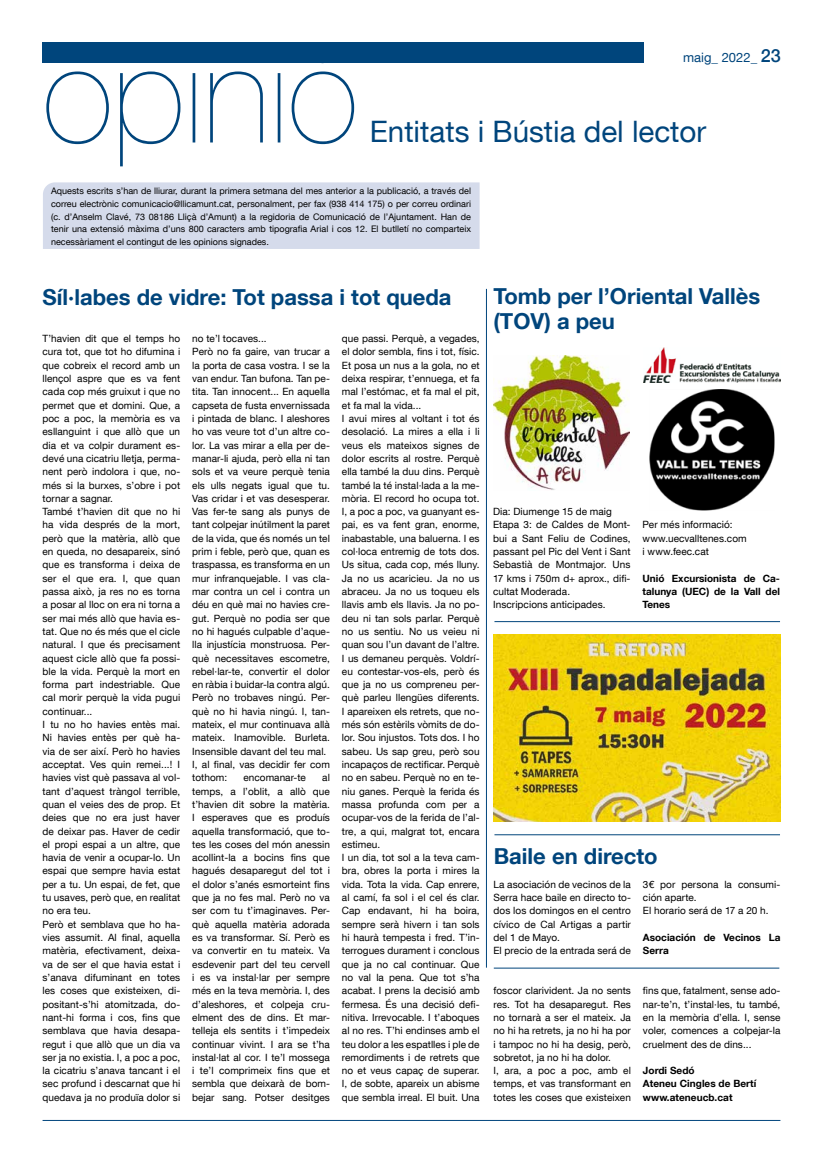
<style>
.page{position:relative;width:823px;height:1163px;background:#fff}
.page>*{position:absolute;margin:0;border:0;box-sizing:border-box;transform-origin:0 0}
.t1{font:200 134.9px "Helvetica Neue LT Com";color:#00457c}
.t2{font:29.5px "Helvetica Neue LT Com";color:#00457c}
.t3{font:700 22px/25px "Helvetica Neue LT Com";color:#00457c}
.t4{font:13px "Helvetica Neue LT Com";color:#00457c}
.t5{font:10px/13.3px "Helvetica Neue LT Com";letter-spacing:.005em;color:#000}
.t6{font:700 10px/13.3px "Helvetica Neue LT Com";color:#000}
.t7{font:9px/12.8px "Helvetica Neue LT Com";color:#000;text-align:justify}
.s1{font-family:"Helvetica Neue";font-weight:500;font-size:18px}
</style>
<div class="page">
<div style="left:43px;top:43px;width:600px;height:20px;background:#00457c"></div>
<hr style="left:43px;top:1119px;width:737px;height:1px;background:#00457c">
<div style="left:43px;top:182px;width:436px;height:67px;background:#d5dbeb"></div>
<img style="left:493px;top:634px;width:287px;height:187px">
<hr style="left:494px;top:834px;width:285px;height:1px;background:#00457c">
<hr style="left:486px;top:289px;width:1px;height:678px;background:#00457c">
<hr style="left:493px;top:967px;width:285px;height:1px;background:#00457c">
<img style="left:493px;top:355px;width:136px;height:135px">
<img style="left:643px;top:348px;width:136px;height:34px">
<img style="left:649px;top:389px;width:125px;height:122px">
<hr style="left:494px;top:621px;width:285px;height:1px;background:#00457c">
<h1 class="t1" style="left:43px;top:16px;width:317px">opinió</h1>
<h3 class="t4" style="left:682px;top:49px;width:99px">maig_ 2022_ <span class="s1">23</span></h3>
<h2 class="t2" style="left:369px;top:114px;width:338px">Entitats i Bústia del lector</h2>
<p class="t7" style="left:51px;top:184px;width:421px">Aquests escrits s’han de lliurar, durant la primera setmana del mes anterior a la publicació, a través del correu electrònic comunicacio@llicamunt.cat, personalment, per fax (938 414 175) o per correu ordinari (c. d’Anselm Clavé, 73 08186 Lliçà d’Amunt) a la regidoria de Comunicació de l’Ajuntament. Han de tenir una extensió màxima d’uns 800 caracters amb tipografia Arial i cos 12. El butlletí no comparteix necessàriament el contingut de les opinions signades.</p>
<h3 class="t3" style="left:43px;top:283px;width:410px">Síl·labes de vidre: Tot passa i tot queda</h3>
<p class="t5" style="left:43px;top:331px;width:139px">T’havien dit que el temps ho cura tot, que tot ho difumina i que cobreix el record amb un llençol aspre que es va fent cada cop més gruixut i que no permet que et domini. Que, a poc a poc, la memòria es va esllanguint i que allò que un dia et va colpir durament es&shy;devé una cicatriu lletja, perma&shy;nent però indolora i que, no&shy;més si la burxes, s’obre i pot tornar a sagnar.<br>També t’havien dit que no hi ha vida després de la mort, però que la matèria, allò que en queda, no desapareix, sinó que es transforma i deixa de ser el que era. I, que quan passa això, ja res no es torna a posar al lloc on era ni torna a ser mai més allò que havia es&shy;tat. Que no és més que el cicle natural. I que és precisament aquest cicle allò que fa possi&shy;ble la vida. Perquè la mort en forma part indestriable. Que cal morir perquè la vida pugui continuar...<br>I tu no ho havies entès mai.<br>Ni havies entès per què ha&shy;via de ser així. Però ho havies acceptat. Ves quin remei...! I havies vist què passava al vol&shy;tant d’aquest tràngol terrible, quan el veies des de prop. Et deies que no era just haver de deixar pas. Haver de cedir el propi espai a un altre, que havia de venir a ocupar-lo. Un espai que sempre havia estat per a tu. Un espai, de fet, que tu usaves, però que, en realitat no era teu.<br>Però et semblava que ho ha&shy;vies assumit. Al final, aquella matèria, efectivament, deixa&shy;va de ser el que havia estat i s’anava difuminant en totes les coses que existeixen, di&shy;positant-s’hi atomitzada, do&shy;nant-hi forma i cos, fins que semblava que havia desapa&shy;regut i que allò que un dia va ser ja no existia. I, a poc a poc, la cicatriu s’anava tancant i el sec profund i descarnat que hi quedava ja no produïa dolor si</p>
<p class="t5" style="left:192px;top:331px;width:139px">no te’l tocaves...<br>Però no fa gaire, van trucar a la porta de casa vostra. I se la van endur. Tan bufona. Tan pe&shy;tita. Tan innocent... En aquella capseta de fusta envernissada i pintada de blanc. I aleshores ho vas veure tot d’un altre co&shy;lor. La vas mirar a ella per de&shy;manar-li ajuda, però ella ni tan sols et va veure perquè tenia els ulls negats igual que tu.<br>Vas cridar i et vas desesperar.<br>Vas fer-te sang als punys de tant colpejar inútilment la paret de la vida, que és només un tel prim i feble, però que, quan es traspassa, es transforma en un mur infranquejable. I vas cla&shy;mar contra un cel i contra un déu en què mai no havies cre&shy;gut. Perquè no podia ser que no hi hagués culpable d’aque&shy;lla injustícia monstruosa. Per&shy;què necessitaves escometre, rebel·lar-te, convertir el dolor en ràbia i buidar-la contra algú.<br>Però no trobaves ningú. Per&shy;què no hi havia ningú. I, tan&shy;mateix, el mur continuava allà mateix. Inamovible. Burleta.<br>Insensible davant del teu mal.<br>I, al final, vas decidir fer com tothom:</p>
<p class="t5" style="left:342px;top:331px;width:139px">que passi. Perquè, a vegades, el dolor sembla, fins i tot, físic.<br>Et posa un nus a la gola, no et deixa respirar, t’ennuega, et fa mal l’estómac, et fa mal el pit, et fa mal la vida...<br>I avui mires al voltant i tot és desolació. La mires a ella i li veus els mateixos signes de dolor escrits al rostre. Perquè ella també la duu dins. Perquè també la té instal·lada a la me&shy;mòria. El record ho ocupa tot.<br>I, a poc a poc, va guanyant es&shy;pai, es va fent gran, enorme, inabastable, una baluerna. I es col·loca entremig de tots dos.<br>Us situa, cada cop, més lluny.<br>Ja no us acaricieu. Ja no us abraceu. Ja no us toqueu els llavis amb els llavis. Ja no po&shy;deu ni tan sols parlar. Perquè no us sentiu. No us veieu ni quan sou l’un davant de l’altre.<br>I us demaneu perquès. Voldrí&shy;eu contestar-vos-els, però és que ja no us compreneu per&shy;què parleu llengües diferents.<br>I apareixen els retrets, que no&shy;més són estèrils vòmits de do&shy;lor. Sou injustos. Tots dos. I ho sabeu. Us sap greu, però sou incapaços de rectificar. Perquè no en sabeu. Perquè no en te&shy;niu ganes. Perquè la ferida és massa profunda com per a ocupar-vos de la ferida de l’al&shy;tre, a qui, malgrat tot, encara estimeu.<br>I un dia, tot sol a la teva cam&shy;bra, obres la porta i mires la vida. Tota la vida. Cap enrere, al camí, fa sol i el cel és clar.<br>Cap endavant, hi ha boira, sempre serà hivern i tan sols hi haurà tempesta i fred. T’in&shy;terrogues durament i conclous que ja no cal continuar. Que no val la pena. Que tot s’ha acabat. I prens la decisió amb fermesa. És una decisió defi&shy;nitiva. Irrevocable. I t’aboques al no res. T’hi endinses amb el teu dolor a les espatlles i ple de remordiments i de retrets que no et veus capaç de superar.<br>I, de sobte, apareix un abisme que sembla irreal. El buit. Una</p>
<p class="t5" style="left:192px;top:770px;width:139px;text-align:justify;text-indent:130px">al temps, a l’oblit, a allò que t’havien dit sobre la matèria.<br>I esperaves que es produís aquella transformació, que to&shy;tes les coses del món anessin acollint-la a bocins fins que hagués desaparegut del tot i el dolor s’anés esmorteint fins que ja no fes mal. Però no va ser com tu t’imaginaves. Per&shy;què aquella matèria adorada es va transformar. Sí. Però es va convertir en tu mateix. Va esdevenir part del teu cervell i es va instal·lar per sempre més en la teva memòria. I, des d’aleshores, et colpeja cru&shy;elment des de dins. Et mar&shy;telleja els sentits i t’impedeix continuar vivint. I ara se t’ha instal·lat al cor. I te’l mossega i te’l comprimeix fins que et sembla que deixarà de bom&shy;bejar sang. Potser desitges</p>
<p class="t5" style="left:243px;top:770px;width:64px">encomanar-te</p>
<h3 class="t3" style="left:493px;top:283px;width:268px">Tomb per l’Oriental Vallès (TOV) a peu</h3>
<p class="t5" style="left:493px;top:504px;width:139px">Dia: Diumenge 15 de maig<br>Etapa 3: de Caldes de Mont&shy;bui a Sant Feliu de Codines, passant pel Pic del Vent i Sant<br>Sebastià de Montmajor. Uns<br>17 kms i 750m d+ aprox., difi&shy;cultat Moderada.<br>Inscripcions anticipades.</p>
<p class="t5" style="left:642px;top:518px;width:106px">Per més informació: www.uecvalltenes.com i www.feec.cat</p>
<p class="t6" style="left:642px;top:571px;width:139px;text-align:justify">Unió Excursionista de Ca&shy;talunya (UEC) de la Vall del Tenes</p>
<h3 class="t3" style="left:493px;top:842px;width:165px">Baile en directo</h3>
<p class="t5" style="left:493px;top:877px;width:139px">La asociación de vecinos de la<br>Serra hace baile en directo to&shy;dos los domingos en el centro cívico de Cal Artigas a partir del 1 de Mayo.<br>El precio de la entrada será de</p>
<p class="t5" style="left:642px;top:877px;width:139px">3€ por persona la consumi&shy;ción aparte.<br>El horario será de 17 a 20 h.</p>
<p class="t6" style="left:642px;top:930px;width:139px">Asociación de Vecinos La<br>Serra</p>
<p class="t5" style="left:493px;top:983px;width:139px">foscor clarivident. Ja no sents res. Tot ha desaparegut. Res no tornarà a ser el mateix. Ja no hi ha retrets, ja no hi ha por i tampoc no hi ha desig, però, sobretot, ja no hi ha dolor.<br>I, ara, a poc a poc, amb el temps, et vas transformant en totes les coses que existeixen</p>
<p class="t5" style="left:642px;top:983px;width:139px;text-align:justify">fins que, fatalment, sense ado&shy;nar-te’n, t’instal·les, tu també, en la memòria d’ella. I, sense voler, comences a colpejar-la cruelment des de dins...</p>
<p class="t6" style="left:642px;top:1063px;width:115px">Jordi Sedó<br>Ateneu Cingles de Bertí www.ateneucb.cat</p>
</div>
